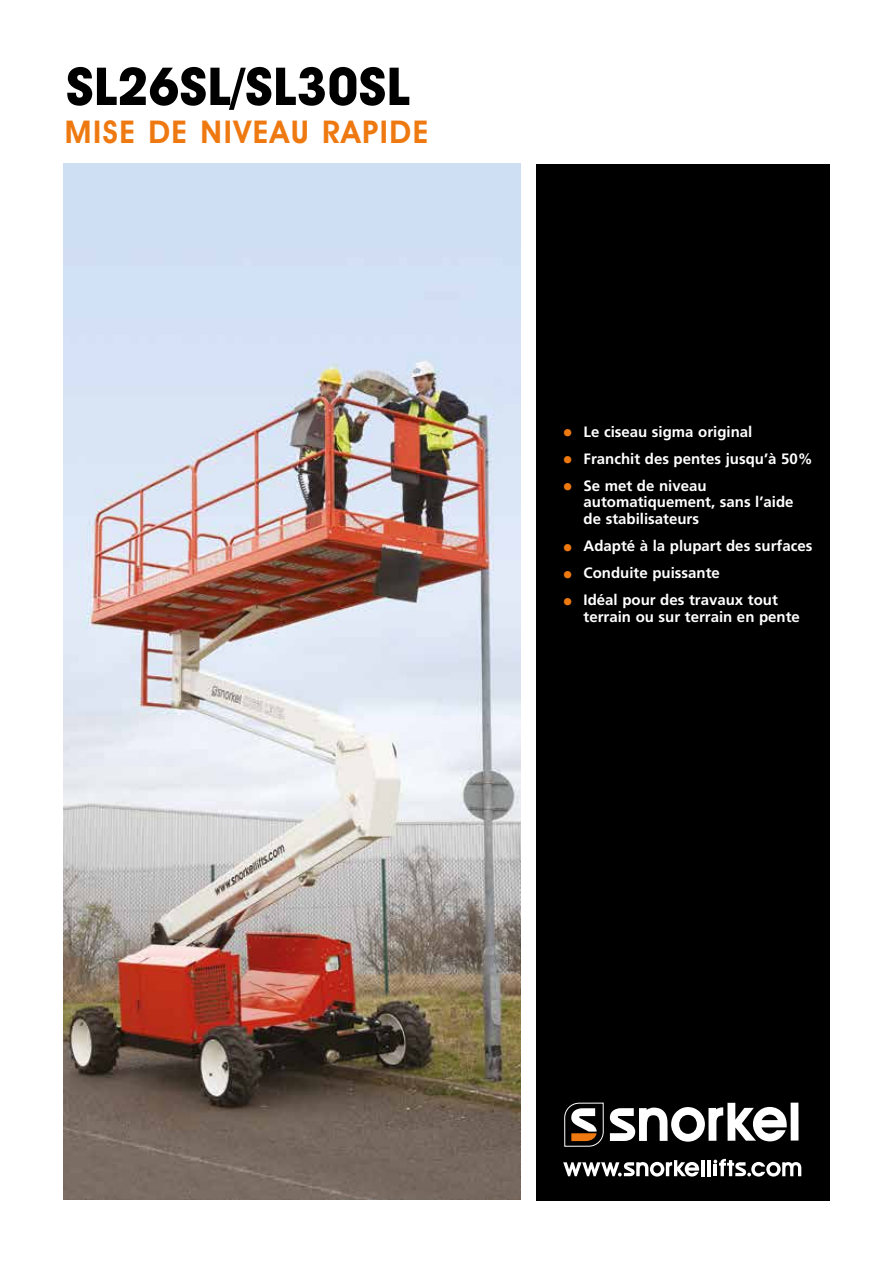
<style>
.page{position:relative;width:893px;height:1263px;background:#fff}
.page>*{position:absolute;margin:0;border:0;box-sizing:border-box;transform-origin:0 0}
.t1{font:700 52.5px "Avant Garde IT Cby BT";color:#000}
.t2{font:600 31.5px "Avant Garde IT Cby BT";letter-spacing:.05em;color:#ef7911}
.t3{font:700 15px/16.5px "Frutiger";color:#fff}
.s1{font-size:21px;color:#ef7911}
</style>
<div class="page">
<div style="left:537px;top:164px;width:293px;height:1036px;background:#000"></div>
<div style="left:791px;top:1102px;width:7px;height:38px;background:#fff"></div>
<svg style="left:610px;top:1103px;width:177px;height:39px"></svg>
<svg style="left:564px;top:1102px;width:40px;height:44px"></svg>
<img style="left:64px;top:164px;width:456px;height:1035px">
<hr style="left:701px;top:1160px;width:3px;height:16px;background:#fff">
<hr style="left:708px;top:1160px;width:3px;height:16px;background:#fff">
<svg style="left:563px;top:1160px;width:136px;height:16px"></svg>
<svg style="left:713px;top:1159px;width:88px;height:17px"></svg>
<h1 class="t1" style="left:66px;top:54px;width:345px">SL26SL/SL30SL</h1>
<h2 class="t2" style="left:65px;top:113px;width:365px">MISE DE NIVEAU RAPIDE</h2>
<p class="t3" style="left:562px;top:423px;width:192px"><span class="s1">•</span> Le ciseau sigma original</p>
<p class="t3" style="left:562px;top:450px;width:252px"><span class="s1">•</span> Franchit des pentes jusqu’à 50%</p>
<p class="t3" style="left:584px;top:477px;width:212px;text-indent:-21px"><span class="s1">•</span> Se met de niveau automatiquement, sans l’aide de stabilisateurs</p>
<p class="t3" style="left:562px;top:538px;width:252px"><span class="s1">•</span> Adapté à la plupart des surfaces</p>
<p class="t3" style="left:562px;top:565px;width:159px"><span class="s1">•</span> Conduite puissante</p>
<p class="t3" style="left:584px;top:592px;width:218px;text-indent:-21px"><span class="s1">•</span> Idéal pour des travaux tout terrain ou sur terrain en pente</p>
</div>
